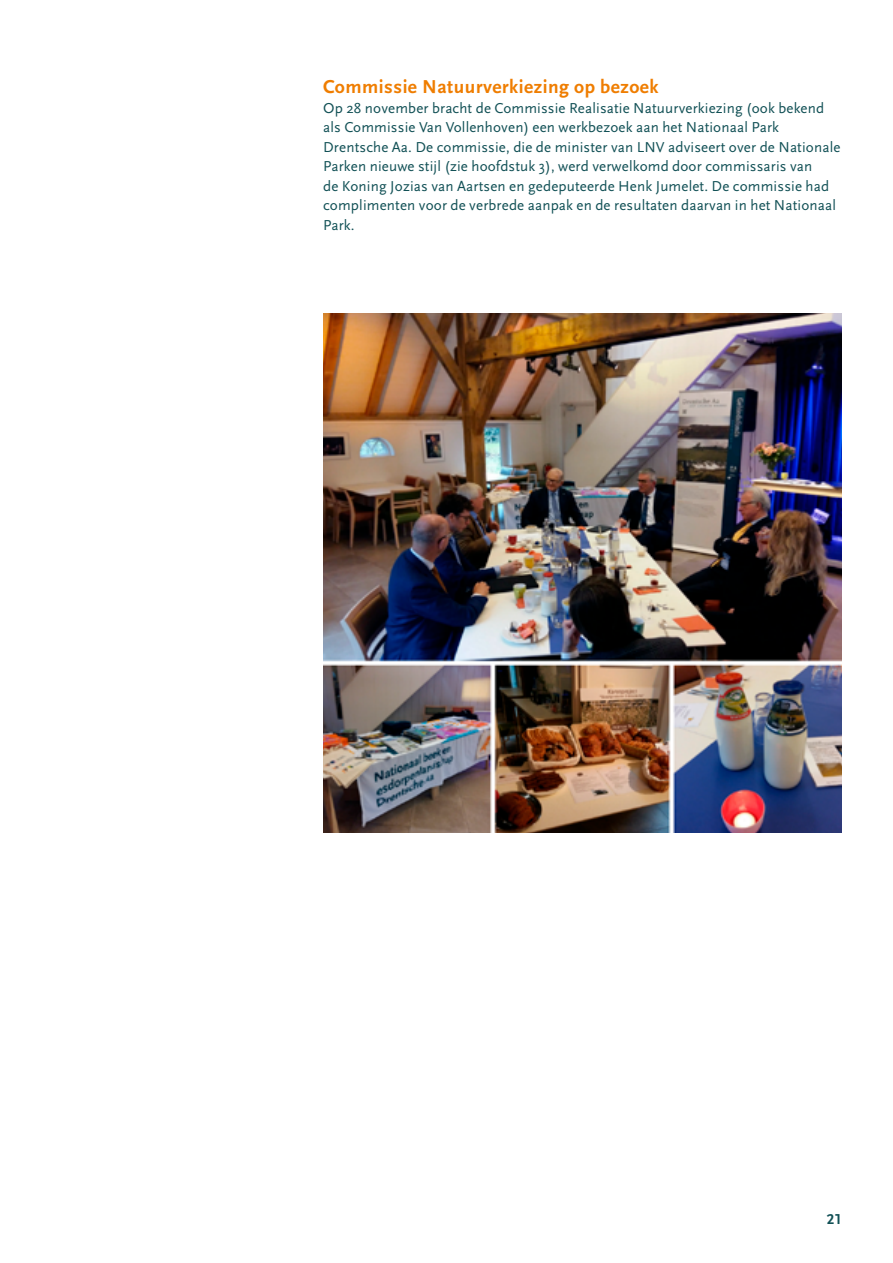
<style>
.page{position:relative;width:893px;height:1263px;background:#fff}
.page>*{position:absolute;margin:0;border:0;box-sizing:border-box;transform-origin:0 0}
.t1{font:700 19.5px "Scala Sans OT";letter-spacing:.025em;color:#ef7d00}
.t2{font:15px/19.5px "Scala Sans OT";letter-spacing:.01em;color:#115055}
.t3{font:700 15px "Scala Sans OT";color:#115055}
</style>
<div class="page">
<img style="left:323px;top:314px;width:519px;height:519px">
<h1 class="t1" style="left:323px;top:76px;width:337px">Commissie Natuurverkiezing op bezoek</h1>
<p class="t2" style="left:323px;top:98px;width:519px">Op 28 november bracht de Commissie Realisatie Natuurverkiezing (ook bekend als Commissie Van Vollenhoven) een werkbezoek aan het Nationaal Park Drentsche Aa. De commissie, die de minister van LNV adviseert over de Nationale Parken nieuwe stijl (zie hoofdstuk 3), werd verwelkomd door commissaris van<br>de Koning Jozias van Aartsen en gedeputeerde Henk Jumelet. De commissie had complimenten voor de verbrede aanpak en de resultaten daarvan in het Nationaal Park.</p>
<p class="t3" style="left:827px;top:1211px;width:17px">21</p>
</div>
